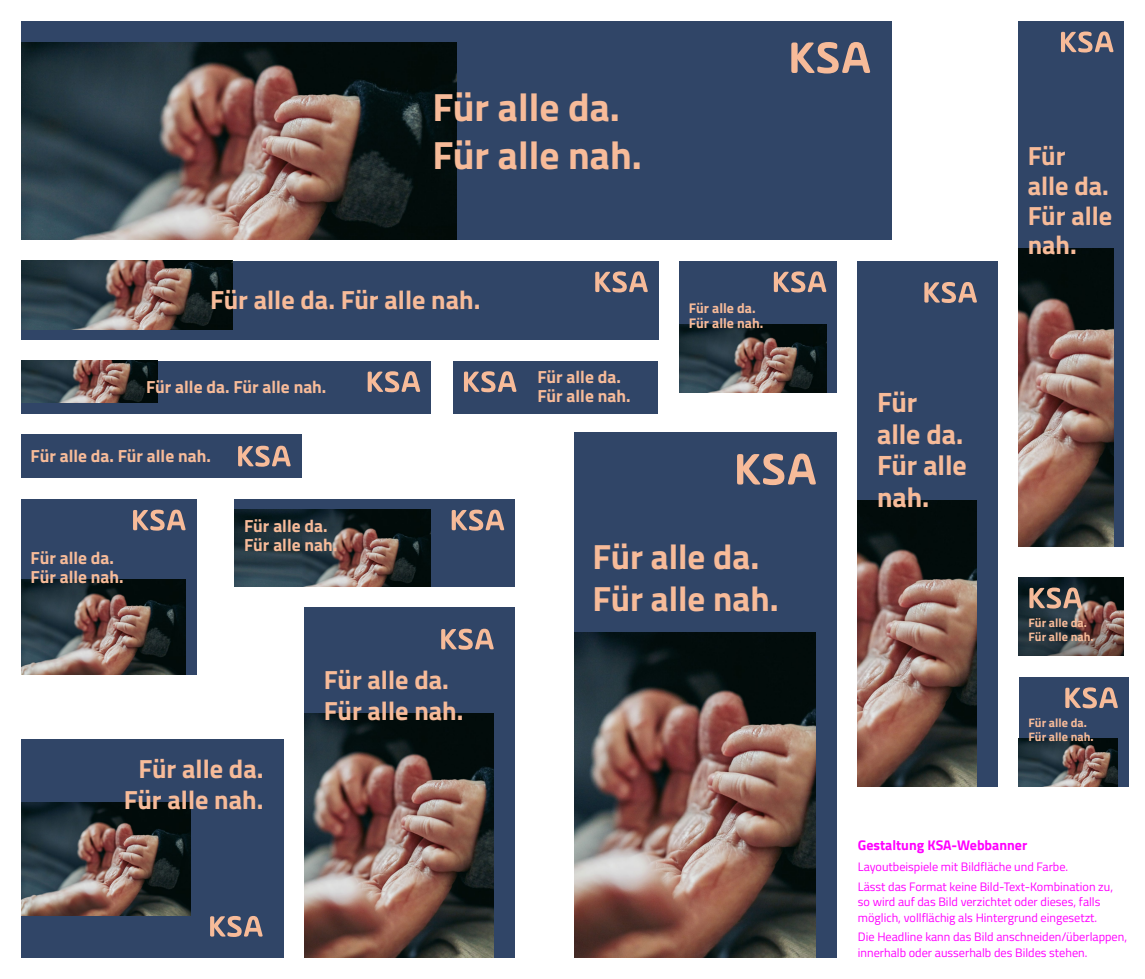
<style>
.page{position:relative;width:1145px;height:979px;background:#fff}
.page>*{position:absolute;margin:0;border:0;box-sizing:border-box;transform-origin:0 0}
.t1{font:700 39.38px/47.2px "Titillium Web";color:#f7bb99}
.t2{font:700 35px/42px "Titillium Web";color:#f7bb99}
.t3{font:700 28px/31.5px "Titillium Web";letter-spacing:-.005em;color:#f7bb99}
.t4{font:700 26.25px/29.8px "Titillium Web";color:#f7bb99}
.t5{font:700 17.5px/19.2px "Titillium Web";color:#f7bb99}
.t6{font:700 14px "Titillium Web";color:#f0f}
.t7{font:700 14px/15.8px "Titillium Web";color:#f7bb99}
.t8{font:12.25px/15.8px "Titillium Web";color:#f0f}
.t9{font:700 12.25px/14px "Titillium Web";color:#f7bb99}
</style>
<div class="page">
<div style="left:21px;top:499px;width:175px;height:175px;background:#304567"></div>
<div style="left:21px;top:21px;width:870px;height:219px;background:#304567"></div>
<div style="left:21px;top:261px;width:637px;height:79px;background:#304567"></div>
<div style="left:21px;top:434px;width:280px;height:44px;background:#304567"></div>
<div style="left:21px;top:738px;width:263px;height:219px;background:#304567"></div>
<div style="left:574px;top:432px;width:262px;height:525px;background:#304567"></div>
<div style="left:21px;top:360px;width:409px;height:53px;background:#304567"></div>
<div style="left:858px;top:261px;width:140px;height:525px;background:#304567"></div>
<div style="left:234px;top:499px;width:280px;height:87px;background:#304567"></div>
<div style="left:304px;top:607px;width:210px;height:350px;background:#304567"></div>
<div style="left:1018px;top:21px;width:106px;height:525px;background:#304567"></div>
<div style="left:453px;top:360px;width:205px;height:53px;background:#304567"></div>
<div style="left:679px;top:261px;width:157px;height:131px;background:#304567"></div>
<div style="left:1018px;top:676px;width:110px;height:110px;background:#304567"></div>
<img style="left:1043px;top:594px;width:81px;height:22px">
<img style="left:21px;top:42px;width:435px;height:198px">
<img style="left:66px;top:261px;width:167px;height:68px">
<img style="left:57px;top:360px;width:100px;height:42px">
<img style="left:21px;top:579px;width:165px;height:95px">
<img style="left:21px;top:802px;width:170px;height:113px">
<img style="left:301px;top:525px;width:129px;height:61px">
<img style="left:1040px;top:738px;width:77px;height:48px">
<img style="left:574px;top:632px;width:242px;height:325px">
<img style="left:1018px;top:248px;width:95px;height:298px">
<img style="left:858px;top:500px;width:118px;height:286px">
<img style="left:1018px;top:594px;width:25px;height:22px">
<img style="left:1043px;top:577px;width:81px;height:17px">
<img style="left:1018px;top:577px;width:25px;height:17px">
<svg style="left:1018px;top:616px;width:106px;height:39px;background:#4d4749"></svg>
<img style="left:1018px;top:738px;width:22px;height:48px">
<img style="left:304px;top:713px;width:190px;height:244px">
<img style="left:705px;top:325px;width:121px;height:67px">
<img style="left:679px;top:325px;width:26px;height:67px">
<img style="left:21px;top:360px;width:36px;height:42px">
<img style="left:21px;top:261px;width:45px;height:68px">
<img style="left:235px;top:525px;width:66px;height:61px">
<img style="left:301px;top:509px;width:129px;height:16px">
<svg style="left:238px;top:445px;width:53px;height:21px"></svg>
<svg style="left:210px;top:916px;width:53px;height:20px"></svg>
<svg style="left:737px;top:453px;width:79px;height:32px"></svg>
<svg style="left:924px;top:282px;width:53px;height:21px"></svg>
<svg style="left:451px;top:509px;width:53px;height:21px"></svg>
<svg style="left:441px;top:628px;width:53px;height:21px"></svg>
<svg style="left:1061px;top:32px;width:52px;height:20px"></svg>
<svg style="left:464px;top:371px;width:52px;height:21px"></svg>
<svg style="left:773px;top:271px;width:53px;height:21px"></svg>
<svg style="left:1065px;top:687px;width:53px;height:21px"></svg>
<svg style="left:1029px;top:587px;width:53px;height:21px"></svg>
<svg style="left:367px;top:371px;width:53px;height:21px"></svg>
<svg style="left:133px;top:509px;width:53px;height:21px"></svg>
<svg style="left:791px;top:42px;width:79px;height:32px"></svg>
<svg style="left:595px;top:271px;width:53px;height:21px"></svg>
<h1 class="t1" style="left:432px;top:82px;width:211px">Für alle da.<br>Für alle nah.</h1>
<h3 class="t4" style="left:210px;top:284px;width:272px">Für alle da. Für alle nah.</h3>
<h3 class="t5" style="left:146px;top:376px;width:182px">Für alle da. Für alle nah.</h3>
<h3 class="t5" style="left:31px;top:445px;width:182px">Für alle da. Für alle nah.</h3>
<h3 class="t5" style="left:537px;top:366px;width:95px">Für alle da.<br>Für alle nah.</h3>
<p class="t7" style="left:689px;top:299px;width:76px">Für alle da.<br>Für alle nah.</p>
<h3 class="t5" style="left:31px;top:546px;width:95px">Für alle da.<br>Für alle nah.</h3>
<h3 class="t5" style="left:244px;top:515px;width:95px">Für alle da.<br>Für alle nah.</h3>
<h3 class="t4" style="left:324px;top:662px;width:141px;line-height:31.5px">Für alle da.<br>Für alle nah.</h3>
<h3 class="t4" style="left:124px;top:751px;width:141px;line-height:31.5px;text-align:center">Für alle da.<br>Für alle nah.</h3>
<h2 class="t2" style="left:592px;top:534px;width:188px">Für alle da.<br>Für alle nah.</h2>
<h3 class="t3" style="left:877px;top:385px;width:91px">Für alle da.<br>Für alle nah.</h3>
<h3 class="t4" style="left:1027px;top:139px;width:86px">Für alle da.<br>Für alle nah.</h3>
<p class="t9" style="left:1028px;top:615px;width:67px">Für alle da.<br>Für alle nah.</p>
<p class="t9" style="left:1028px;top:715px;width:67px">Für alle da.<br>Für alle nah.</p>
<p class="t6" style="left:858px;top:834px;width:171px">Gestaltung KSA-Webbanner</p>
<p class="t8" style="left:858px;top:856px;width:257px;line-height:19.2px">Layoutbeispiele mit Bildfläche und Farbe.<br>Lässt das Format keine Bild-Text-Kombination zu,</p>
<p class="t8" style="left:858px;top:893px;width:244px">so wird auf das Bild verzichtet oder dieses, falls möglich, vollflächig als Hintergrund eingesetzt.</p>
<p class="t8" style="left:858px;top:928px;width:271px">Die Headline kann das Bild anschneiden/überlappen, innerhalb oder ausserhalb des Bildes stehen.</p>
</div>
